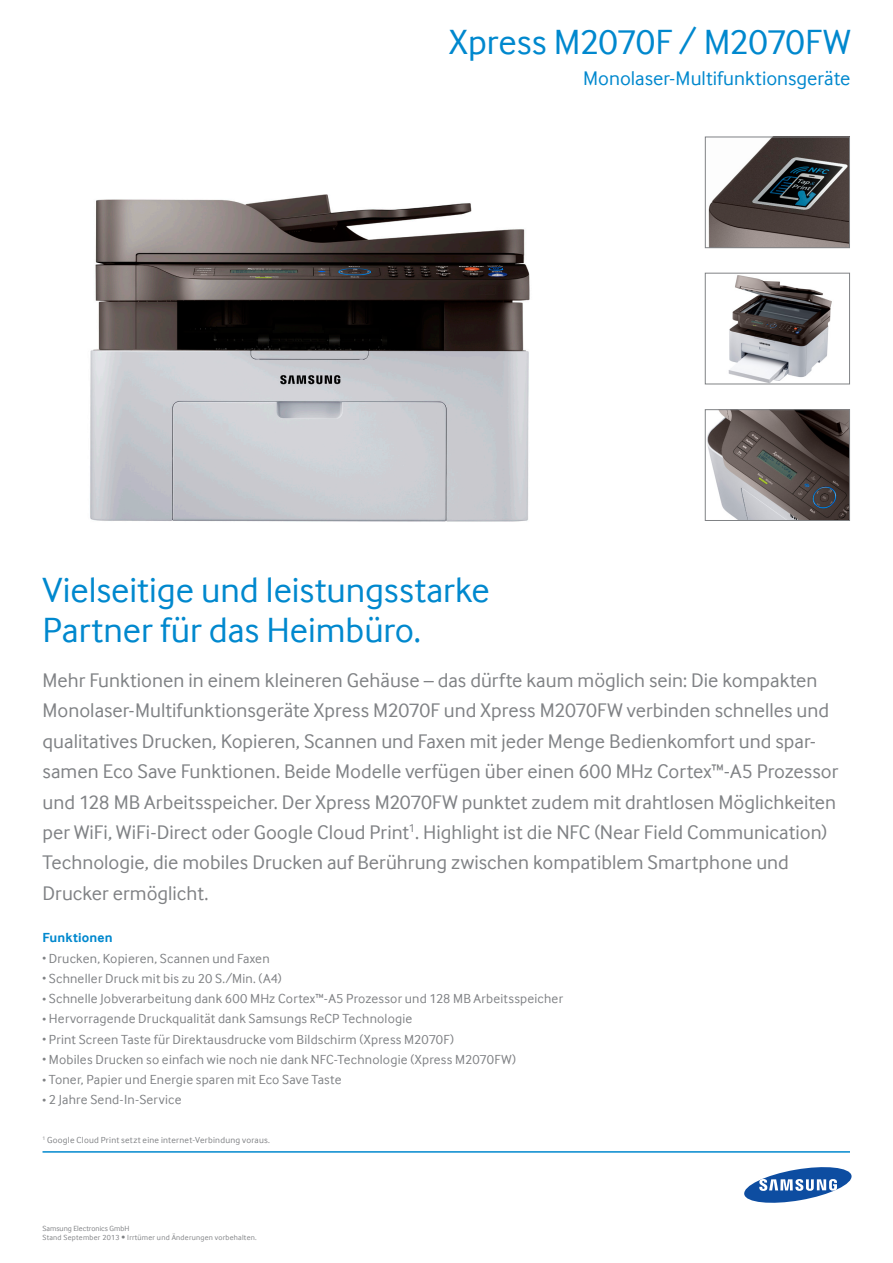
<style>
.page{position:relative;width:893px;height:1263px;background:#fff}
.page>*{position:absolute;margin:0;border:0;box-sizing:border-box;transform-origin:0 0}
.t1{font:36px/40.5px "Samsung Inter Face";color:#0088ce}
.t2{font:20.25px/30.3px "Samsung Inter Face";color:#808285}
.t3{font:20.25px "Samsung Inter Face";color:#0088ce}
.t4{font:13.5px "Samsung Inter Face";letter-spacing:.015em;color:#808285}
.t5{font:700 13.5px "Samsung Inter Face";letter-spacing:.01em;color:#0088ce}
.t6{font:9px "Samsung Inter Face";letter-spacing:.03em;color:#808285}
.t7{font:7.65px/8.6px "Samsung Inter Face";letter-spacing:.03em;color:#808285}
.s1{font-size:7.5px}
</style>
<div class="page">
<hr style="left:43px;top:1151px;width:807px;height:2px;background:#0088ce">
<img style="left:728px;top:275px;width:104px;height:107px">
<div style="left:705px;top:273px;width:145px;height:111px;border:1px solid #808285"></div>
<img style="left:707px;top:411px;width:141px;height:108px">
<div style="left:705px;top:409px;width:145px;height:112px;border:1px solid #808285"></div>
<img style="left:708px;top:138px;width:140px;height:108px">
<div style="left:705px;top:136px;width:145px;height:112px;border:1px solid #808285"></div>
<img style="left:90px;top:195px;width:440px;height:327px">
<svg style="left:744px;top:1167px;width:107px;height:36px"></svg>
<p class="t1" style="left:449px;top:22px;width:403px">Xpress M2070F / M2070FW</p>
<p class="t3" style="left:583px;top:66px;width:269px">Monolaser-Multifunktionsgeräte</p>
<p class="t1" style="left:43px;top:569px;width:449px">Vielseitige und leistungsstarke<br>Partner für das Heimbüro.</p>
<p class="t2" style="left:43px;top:665px;width:797px">Mehr Funktionen in einem kleineren Gehäuse – das dürfte kaum möglich sein: Die kompakten Monolaser-Multifunktionsgeräte Xpress M2070F und Xpress M2070FW verbinden schnelles und qualitatives Drucken, Kopieren, Scannen und Faxen mit jeder Menge Bedienkomfort und spar&shy;samen Eco Save Funktionen. Beide Modelle verfügen über einen 600 MHz Cortex™-A5 Prozessor und 128 MB Arbeitsspeicher. Der Xpress M2070FW punktet zudem mit drahtlosen Möglichkeiten per WiFi, WiFi-Direct oder Google Cloud Print<sup>1</sup>. Highlight ist die NFC (Near Field Communication)<br>Technologie, die mobiles Drucken auf Berührung zwischen kompatiblem Smartphone und Drucker ermöglicht.</p>
<p class="t5" style="left:43px;top:930px;width:72px">Funktionen</p>
<p class="t4" style="left:43px;top:950px;width:229px"><span class="s1">•</span> Drucken, Kopieren, Scannen und Faxen</p>
<p class="t4" style="left:43px;top:971px;width:241px"><span class="s1">•</span> Schneller Druck mit bis zu 20 S./Min. (A4)</p>
<p class="t4" style="left:43px;top:991px;width:522px"><span class="s1">•</span> Schnelle Jobverarbeitung dank 600 MHz Cortex™-A5 Prozessor und 128 MB Arbeitsspeicher</p>
<p class="t4" style="left:43px;top:1011px;width:371px"><span class="s1">•</span> Hervorragende Druckqualität dank Samsungs ReCP Technologie</p>
<p class="t4" style="left:43px;top:1031px;width:413px"><span class="s1">•</span> Print Screen Taste für Direktausdrucke vom Bildschirm (Xpress M2070F)</p>
<p class="t4" style="left:43px;top:1052px;width:475px"><span class="s1">•</span> Mobiles Drucken so einfach wie noch nie dank NFC-Technologie (Xpress M2070FW)</p>
<p class="t4" style="left:43px;top:1072px;width:301px"><span class="s1">•</span> Toner, Papier und Energie sparen mit Eco Save Taste</p>
<p class="t4" style="left:43px;top:1092px;width:141px"><span class="s1">•</span> 2 Jahre Send-In-Service</p>
<p class="t6" style="left:43px;top:1135px;width:229px"><sup>1</sup> Google Cloud Print setzt eine internet-Verbindung voraus.</p>
<p class="t7" style="left:43px;top:1224px;width:216px">Samsung Electronics GmbH<br>Stand September 2013 • Irrtümer und Änderungen vorbehalten.</p>
</div>
